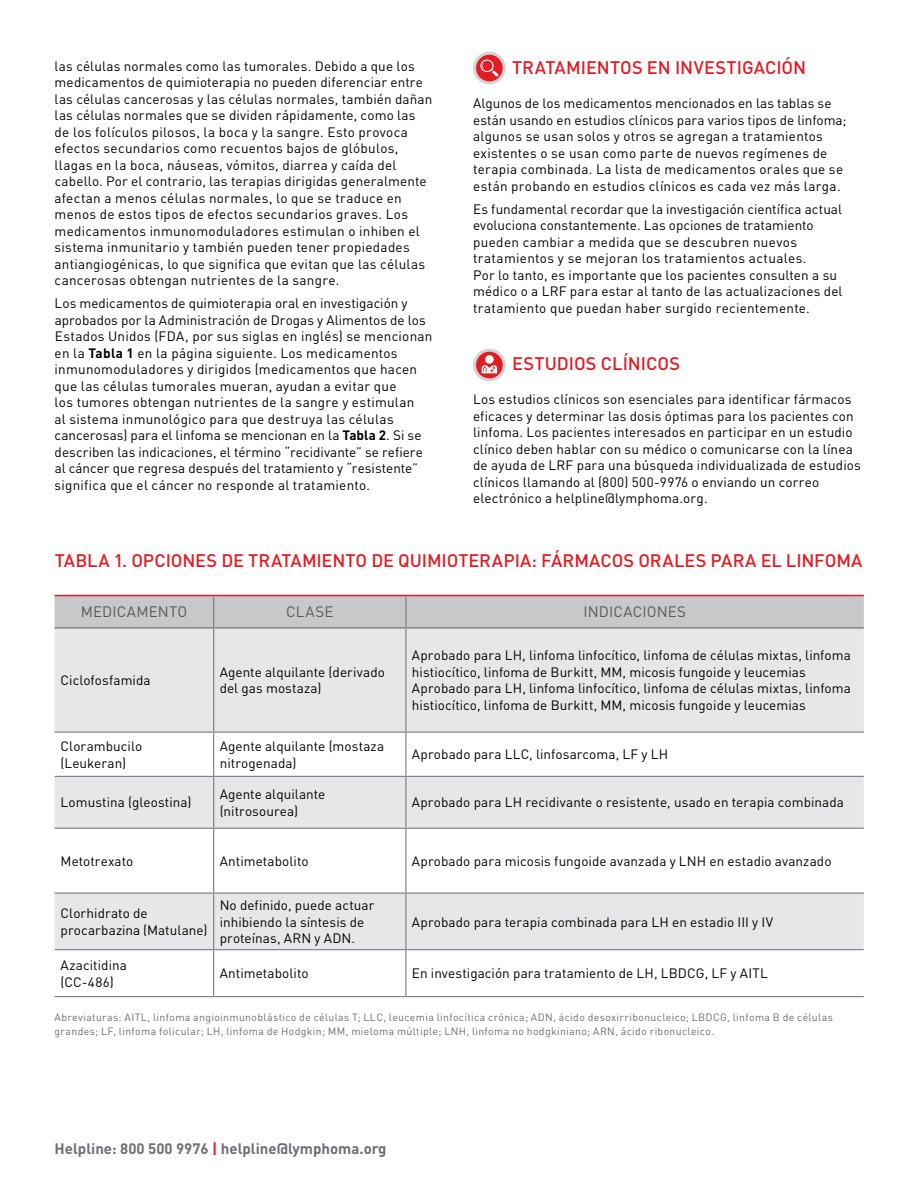
<style>
.page{position:relative;width:918px;height:1188px;background:#fff}
.page>*{position:absolute;margin:0;border:0;box-sizing:border-box;transform-origin:0 0}
.t1{font:500 18px "DINOT";color:#e31b23}
.t2{font:700 15px "DINOT";color:#6d6e71}
.t3{font:15px "DINOT";letter-spacing:.01em;color:#58595b}
.t4{font:13.5px/16.5px "DINOT";letter-spacing:.01em;color:#000}
.t5{font:10.5px/13.5px "DINOT";letter-spacing:.035em;color:#6d6e71}
.s1{font-weight:700}
.s2{color:#e31b23}
</style>
<div class="page">
<div style="left:55px;top:596px;width:809px;height:31px;background:#c7c8ca"></div>
<svg style="left:55px;top:628px;width:809px;height:321px;fill:#e6e7e8"></svg>
<svg style="left:55px;top:950px;width:809px;height:46px"></svg>
<hr style="left:55px;top:595px;width:159px;height:1px;background:#e31b23">
<hr style="left:214px;top:595px;width:192px;height:1px;background:#e31b23">
<hr style="left:406px;top:595px;width:458px;height:1px;background:#e31b23">
<hr style="left:55px;top:949px;width:159px;height:1px;background:#808285">
<hr style="left:214px;top:949px;width:192px;height:1px;background:#808285">
<hr style="left:55px;top:996px;width:159px;height:1px;background:#808285">
<hr style="left:214px;top:996px;width:192px;height:1px;background:#808285">
<hr style="left:55px;top:732px;width:159px;height:1px;background:#808285">
<hr style="left:214px;top:732px;width:192px;height:1px;background:#808285">
<hr style="left:406px;top:732px;width:458px;height:1px;background:#808285">
<hr style="left:55px;top:776px;width:159px;height:1px;background:#808285">
<hr style="left:214px;top:776px;width:192px;height:1px;background:#808285">
<hr style="left:406px;top:776px;width:458px;height:1px;background:#808285">
<hr style="left:55px;top:828px;width:159px;height:1px;background:#808285">
<hr style="left:214px;top:828px;width:192px;height:1px;background:#808285">
<hr style="left:406px;top:828px;width:458px;height:1px;background:#808285">
<hr style="left:55px;top:892px;width:159px;height:2px;background:#808285">
<hr style="left:214px;top:892px;width:192px;height:2px;background:#808285">
<hr style="left:55px;top:627px;width:158px;height:1px;background:#6d6e71">
<hr style="left:214px;top:627px;width:191px;height:1px;background:#6d6e71">
<hr style="left:407px;top:627px;width:457px;height:1px;background:#6d6e71">
<hr style="left:213px;top:596px;width:1px;height:32px;background:#808285">
<hr style="left:213px;top:628px;width:1px;height:104px;background:#808285">
<hr style="left:213px;top:733px;width:1px;height:43px;background:#808285">
<hr style="left:213px;top:777px;width:1px;height:51px;background:#808285">
<hr style="left:213px;top:829px;width:1px;height:63px;background:#808285">
<hr style="left:213px;top:894px;width:1px;height:55px;background:#808285">
<hr style="left:213px;top:950px;width:1px;height:46px;background:#808285">
<hr style="left:405px;top:596px;width:2px;height:32px;background:#808285">
<hr style="left:405px;top:628px;width:2px;height:104px;background:#808285">
<hr style="left:405px;top:733px;width:2px;height:43px;background:#808285">
<hr style="left:405px;top:777px;width:2px;height:51px;background:#808285">
<hr style="left:405px;top:829px;width:2px;height:63px;background:#808285">
<hr style="left:405px;top:894px;width:2px;height:55px;background:#808285">
<hr style="left:405px;top:950px;width:2px;height:46px;background:#808285">
<hr style="left:406px;top:892px;width:458px;height:2px;background:#808285">
<hr style="left:406px;top:949px;width:458px;height:1px;background:#808285">
<hr style="left:406px;top:996px;width:458px;height:1px;background:#808285">
<svg style="left:475px;top:53px;width:29px;height:30px"></svg>
<div style="left:473px;top:52px;width:33px;height:32px;border:3px solid #d1d3d4;border-radius:50%"></div>
<svg style="left:480px;top:60px;width:18px;height:17px"></svg>
<svg style="left:475px;top:350px;width:29px;height:30px"></svg>
<div style="left:473px;top:349px;width:33px;height:32px;border:3px solid #d1d3d4;border-radius:50%"></div>
<div style="left:485px;top:355px;width:9px;height:9px;background:#fff;border-radius:50%"></div>
<svg style="left:482px;top:365px;width:15px;height:8px"></svg>
<p class="t4" style="left:55px;top:58px;width:379px">las células normales como las tumorales. Debido a que los medicamentos de quimioterapia no pueden diferenciar entre las células cancerosas y las células normales, también dañan las células normales que se dividen rápidamente, como las de los folículos pilosos, la boca y la sangre. Esto provoca efectos secundarios como recuentos bajos de glóbulos, llagas en la boca, náuseas, vómitos, diarrea y caída del cabello. Por el contrario, las terapias dirigidas generalmente afectan a menos células normales, lo que se traduce en menos de estos tipos de efectos secundarios graves. Los medicamentos inmunomoduladores estimulan o inhiben el sistema inmunitario y también pueden tener propiedades antiangiogénicas, lo que significa que evitan que las células cancerosas obtengan nutrientes de la sangre.</p>
<p class="t4" style="left:55px;top:295px;width:379px">Los medicamentos de quimioterapia oral en investigación y aprobados por la Administración de Drogas y Alimentos de los Estados Unidos (FDA, por sus siglas en inglés) se mencionan en la <span class="s1">Tabla 1</span> en la página siguiente. Los medicamentos inmunomoduladores y dirigidos (medicamentos que hacen que las células tumorales mueran, ayudan a evitar que<br>los tumores obtengan nutrientes de la sangre y estimulan<br>al sistema inmunológico para que destruya las células cancerosas) para el linfoma se mencionan en la <span class="s1">Tabla 2</span>. Si se describen las indicaciones, el término “recidivante” se refiere al cáncer que regresa después del tratamiento y “resistente” significa que el cáncer no responde al tratamiento.</p>
<p class="t1" style="left:512px;top:56px;width:296px">TRATAMIENTOS EN INVESTIGACIÓN</p>
<p class="t4" style="left:473px;top:95px;width:375px">Algunos de los medicamentos mencionados en las tablas se están usando en estudios clínicos para varios tipos de linfoma; algunos se usan solos y otros se agregan a tratamientos existentes o se usan como parte de nuevos regímenes de terapia combinada. La lista de medicamentos orales que se están probando en estudios clínicos es cada vez más larga.</p>
<p class="t4" style="left:473px;top:200px;width:371px">Es fundamental recordar que la investigación científica actual evoluciona constantemente. Las opciones de tratamiento pueden cambiar a medida que se descubren nuevos tratamientos y se mejoran los tratamientos actuales.<br>Por lo tanto, es importante que los pacientes consulten a su médico o a LRF para estar al tanto de las actualizaciones del tratamiento que puedan haber surgido recientemente.</p>
<p class="t1" style="left:512px;top:352px;width:170px">ESTUDIOS CLÍNICOS</p>
<p class="t4" style="left:473px;top:391px;width:389px">Los estudios clínicos son esenciales para identificar fármacos eficaces y determinar las dosis óptimas para los pacientes con linfoma. Los pacientes interesados en participar en un estudio clínico deben hablar con su médico o comunicarse con la línea de ayuda de LRF para una búsqueda individualizada de estudios clínicos llamando al (800) 500-9976 o enviando un correo electrónico a helpline@lymphoma.org.</p>
<p class="t1" style="left:55px;top:549px;width:809px">TABLA 1. OPCIONES DE TRATAMIENTO DE QUIMIOTERAPIA: FÁRMACOS ORALES PARA EL LINFOMA</p>
<p class="t3" style="left:81px;top:603px;width:108px">MEDICAMENTO</p>
<p class="t3" style="left:286px;top:603px;width:49px">CLASE</p>
<p class="t3" style="left:584px;top:603px;width:104px">INDICACIONES</p>
<p class="t4" style="left:61px;top:672px;width:92px">Ciclofosfamida</p>
<p class="t4" style="left:220px;top:664px;width:167px">Agente alquilante (derivado del gas mostaza)</p>
<p class="t4" style="left:412px;top:647px;width:441px">Aprobado para LH, linfoma linfocítico, linfoma de células mixtas, linfoma histiocítico, linfoma de Burkitt, MM, micosis fungoide y leucemias Aprobado para LH, linfoma linfocítico, linfoma de células mixtas, linfoma histiocítico, linfoma de Burkitt, MM, micosis fungoide y leucemias</p>
<p class="t4" style="left:61px;top:738px;width:83px">Clorambucilo (Leukeran)</p>
<p class="t4" style="left:220px;top:738px;width:166px">Agente alquilante (mostaza nitrogenada)</p>
<p class="t4" style="left:412px;top:746px;width:258px">Aprobado para LLC, linfosarcoma, LF y LH</p>
<p class="t4" style="left:61px;top:794px;width:132px">Lomustina (gleostina)</p>
<p class="t4" style="left:220px;top:786px;width:107px">Agente alquilante (nitrosourea)</p>
<p class="t4" style="left:412px;top:794px;width:434px">Aprobado para LH recidivante o resistente, usado en terapia combinada</p>
<p class="t4" style="left:61px;top:852px;width:74px">Metotrexato</p>
<p class="t4" style="left:220px;top:852px;width:91px">Antimetabolito</p>
<p class="t4" style="left:412px;top:852px;width:421px">Aprobado para micosis fungoide avanzada y LNH en estadio avanzado</p>
<p class="t4" style="left:61px;top:905px;width:149px">Clorhidrato de procarbazina (Matulane)</p>
<p class="t4" style="left:220px;top:897px;width:156px">No definido, puede actuar inhibiendo la síntesis de proteínas, ARN y ADN.</p>
<p class="t4" style="left:412px;top:913px;width:363px">Aprobado para terapia combinada para LH en estadio III y IV</p>
<p class="t4" style="left:61px;top:957px;width:68px">Azacitidina (CC-486)</p>
<p class="t4" style="left:220px;top:965px;width:91px">Antimetabolito</p>
<p class="t4" style="left:412px;top:965px;width:358px">En investigación para tratamiento de LH, LBDCG, LF y AITL</p>
<p class="t5" style="left:55px;top:1011px;width:780px">Abreviaturas: AITL, linfoma angioinmunoblástico de células T; LLC, leucemia linfocítica crónica; ADN, ácido desoxirribonucleico; LBDCG, linfoma B de células grandes; LF, linfoma folicular; LH, linfoma de Hodgkin; MM, mieloma múltiple; LNH, linfoma no hodgkiniano; ARN, ácido ribonucleico.</p>
<p class="t2" style="left:55px;top:1139px;width:333px">Helpline: 800 500 9976 <span class="s2">|</span> helpline@lymphoma.org</p>
</div>
